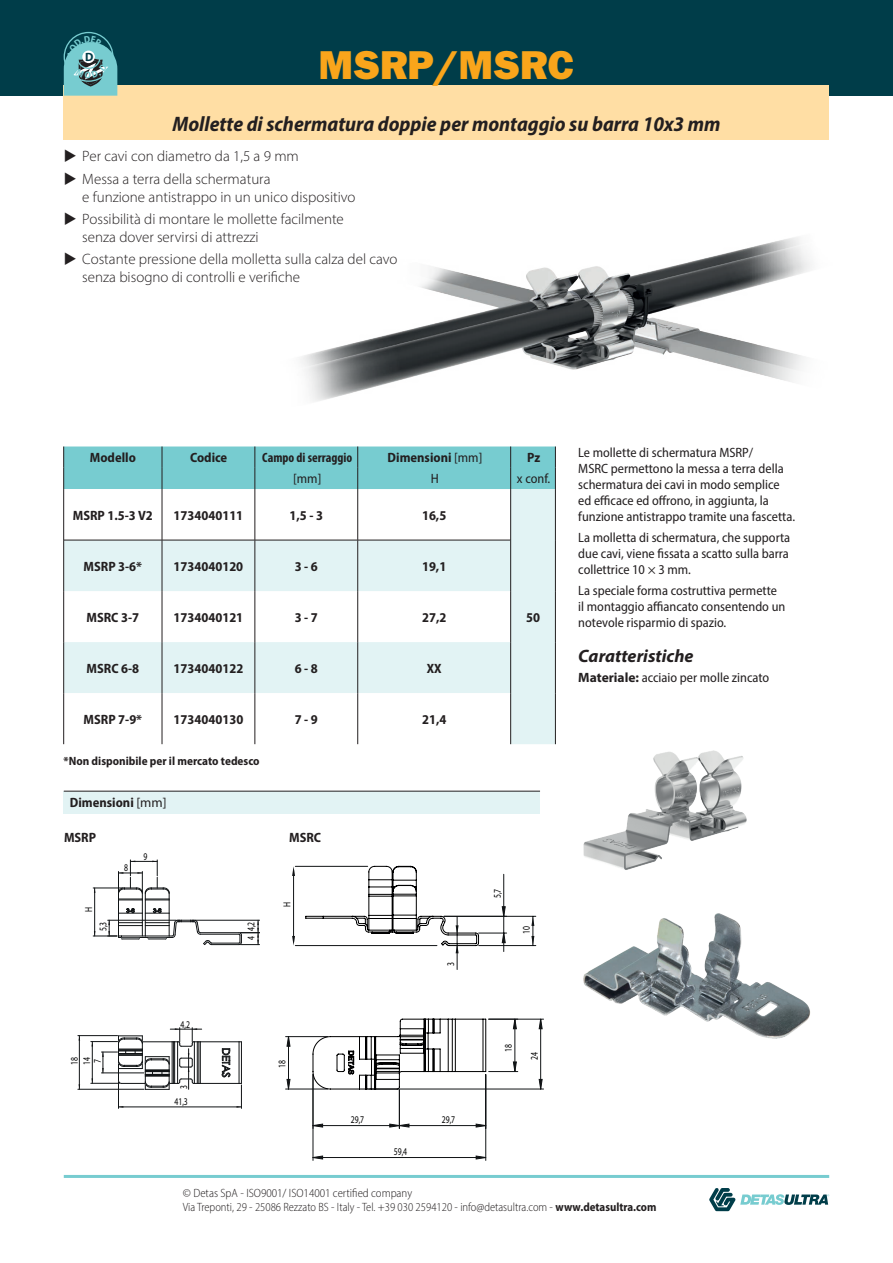
<style>
.page{position:relative;width:893px;height:1263px;background:#fff}
.page>*{position:absolute;margin:0;border:0;box-sizing:border-box;transform-origin:0 0}
.t1{font:40.5px "ITC Franklin Gothic Std Hvy";color:#f9a51b}
.t2{font:italic 700 semi-condensed 21px "Myriad Pro";color:#231f20}
.t3{font:italic 700 18px "Myriad Pro";color:#231f20}
.t4{font:300 15px/22.2px "Myriad Pro";color:#231f20}
.t5{font:semi-condensed 13.5px/16.2px "Myriad Pro";color:#231f20}
.t6{font:700 semi-condensed 13.5px "Myriad Pro";color:#231f20}
.t7{font:700 condensed 13.5px "Myriad Pro";color:#231f20}
.t8{font:300 semi-condensed 12px/14.4px "Myriad Pro";color:#231f20}
.t9{font:700 semi-condensed 12px "Myriad Pro";color:#231f20}
.t10{font:700 12px "Myriad Pro";color:#003d49}
.t11{font:10.2px/12.1px "Myriad Pro";color:#000001;scale:.75 1}
.s1{font-weight:400}
.s2{font-weight:400;font-stretch:normal}
.s3{font-weight:700;font-stretch:normal}
.s4{font-weight:700}
</style>
<div class="page">
<div style="left:0;top:0;width:893px;height:96px;background:#003d49"></div>
<div style="left:64px;top:85px;width:765px;height:54px;background:#ffdea4"></div>
<svg style="left:709px;top:1188px;width:120px;height:23px"></svg>
<hr style="left:64px;top:1175px;width:765px;height:3px;background:#77ccd0">
<div style="left:64px;top:642px;width:491px;height:102px;background:#e2f3f4"></div>
<svg style="left:64px;top:693px;width:446px;height:51px"></svg>
<hr style="left:63px;top:693px;width:1px;height:51px;background:#231f20">
<hr style="left:162px;top:693px;width:1px;height:51px;background:#231f20">
<hr style="left:255px;top:693px;width:1px;height:51px;background:#231f20">
<hr style="left:357px;top:693px;width:1px;height:51px;background:#231f20">
<hr style="left:510px;top:693px;width:1px;height:51px;background:#231f20">
<hr style="left:555px;top:642px;width:1px;height:51px;background:#231f20">
<hr style="left:555px;top:693px;width:1px;height:51px;background:#231f20">
<svg style="left:63px;top:446px;width:493px;height:196px"></svg>
<hr style="left:63px;top:642px;width:1px;height:51px;background:#231f20">
<hr style="left:162px;top:642px;width:1px;height:51px;background:#231f20">
<hr style="left:255px;top:642px;width:1px;height:51px;background:#231f20">
<hr style="left:357px;top:642px;width:1px;height:51px;background:#231f20">
<hr style="left:510px;top:642px;width:1px;height:51px;background:#231f20">
<hr style="left:64px;top:540px;width:98px;height:1px;background:#231f20">
<hr style="left:162px;top:540px;width:93px;height:1px;background:#231f20">
<hr style="left:255px;top:540px;width:103px;height:1px;background:#231f20">
<hr style="left:358px;top:540px;width:152px;height:1px;background:#231f20">
<img style="left:300px;top:237px;width:512px;height:164px">
<img style="left:543px;top:702px;width:204px;height:168px">
<img style="left:583px;top:913px;width:228px;height:126px">
<hr style="left:369px;top:1089px;width:175px;height:1px;background:#101315">
<hr style="left:489px;top:1019px;width:55px;height:1px;background:#101315">
<hr style="left:444px;top:916px;width:92px;height:1px;background:#101315">
<hr style="left:479px;top:945px;width:57px;height:1px;background:#101315">
<svg style="left:531px;top:916px;width:3px;height:29px"></svg>
<hr style="left:286px;top:1036px;width:42px;height:1px;background:#101315">
<hr style="left:286px;top:1089px;width:42px;height:1px;background:#101315">
<hr style="left:313px;top:1074px;width:1px;height:86px;background:#101315">
<hr style="left:485px;top:1074px;width:1px;height:86px;background:#101315">
<hr style="left:399px;top:1090px;width:1px;height:38px;background:#101315">
<svg style="left:539px;top:1018px;width:4px;height:71px"></svg>
<hr style="left:295px;top:866px;width:73px;height:1px;background:#101315">
<hr style="left:295px;top:945px;width:142px;height:1px;background:#101315">
<hr style="left:293px;top:870px;width:1px;height:72px;background:#101315">
<svg style="left:286px;top:1036px;width:5px;height:53px"></svg>
<svg style="left:312px;top:1123px;width:174px;height:36px"></svg>
<svg style="left:312px;top:1018px;width:206px;height:72px"></svg>
<svg style="left:292px;top:866px;width:3px;height:10px"></svg>
<svg style="left:292px;top:936px;width:3px;height:9px"></svg>
<svg style="left:305px;top:865px;width:202px;height:104px"></svg>
<hr style="left:118px;top:1107px;width:123px;height:1px;background:#101315">
<hr style="left:78px;top:1035px;width:40px;height:1px;background:#101315">
<hr style="left:78px;top:1089px;width:66px;height:1px;background:#101315">
<hr style="left:79px;top:1035px;width:1px;height:54px;background:#101315">
<hr style="left:239px;top:1042px;width:1px;height:41px;background:#101315">
<hr style="left:200px;top:1083px;width:39px;height:1px;background:#101315">
<hr style="left:200px;top:1041px;width:39px;height:1px;background:#101315">
<hr style="left:241px;top:1042px;width:1px;height:41px;background:#101315">
<svg style="left:236px;top:1083px;width:6px;height:25px"></svg>
<svg style="left:222px;top:1048px;width:9px;height:29px"></svg>
<svg style="left:91px;top:1028px;width:111px;height:80px"></svg>
<svg style="left:93px;top:860px;width:167px;height:85px"></svg>
<div style="left:64px;top:791px;width:476px;height:22px;background:#e2f3f4"></div>
<hr style="left:64px;top:791px;width:476px;height:1px;background:#231f20">
<svg style="left:64px;top:36px;width:53px;height:60px"></svg>
<p class="t10" style="left:85px;top:49px;width:10px">D</p>
<h1 class="t1" style="left:318px;top:41px;width:257px">MSRP/MSRC</h1>
<h2 class="t2" style="left:172px;top:110px;width:549px">Mollette di schermatura doppie per montaggio su barra 10x3 mm</h2>
<p class="t4" style="left:82px;top:145px;width:218px">Per cavi con diametro da 1,5 a 9 mm<br>Messa a terra della schermatura</p>
<p class="t4" style="left:82px;top:185px;width:275px">e funzione antistrappo in un unico dispositivo<br>Possibilità di montare le mollette facilmente</p>
<p class="t4" style="left:82px;top:226px;width:317px">senza dover servirsi di attrezzi<br>Costante pressione della molletta sulla calza del cavo</p>
<p class="t4" style="left:82px;top:266px;width:219px">senza bisogno di controlli e verifiche</p>
<p class="t6" style="left:90px;top:449px;width:48px">Modello</p>
<p class="t6" style="left:190px;top:449px;width:39px">Codice</p>
<p class="t7" style="left:262px;top:449px;width:92px">Campo di serraggio</p>
<p class="t6" style="left:388px;top:449px;width:96px">Dimensioni <span class="s1">[mm]</span></p>
<p class="t6" style="left:527px;top:449px;width:15px">Pz</p>
<p class="t5" style="left:293px;top:471px;width:30px">[mm]</p>
<p class="t5" style="left:431px;top:471px;width:10px">H</p>
<p class="t5" style="left:517px;top:471px;width:35px">x conf.</p>
<p class="t6" style="left:73px;top:506px;width:82px">MSRP 1.5-3 V2</p>
<p class="t6" style="left:174px;top:506px;width:71px">1734040111</p>
<p class="t6" style="left:290px;top:506px;width:35px">1,5 - 3</p>
<p class="t6" style="left:422px;top:506px;width:26px">16,5</p>
<p class="t6" style="left:84px;top:557px;width:60px">MSRP 3-6*</p>
<p class="t6" style="left:174px;top:557px;width:71px">1734040120</p>
<p class="t6" style="left:295px;top:557px;width:25px">3 - 6</p>
<p class="t6" style="left:422px;top:557px;width:26px">19,1</p>
<p class="t6" style="left:87px;top:608px;width:54px">MSRC 3-7</p>
<p class="t6" style="left:174px;top:608px;width:71px">1734040121</p>
<p class="t6" style="left:295px;top:608px;width:25px">3 - 7</p>
<p class="t6" style="left:422px;top:608px;width:26px">27,2</p>
<p class="t6" style="left:87px;top:659px;width:54px">MSRC 6-8</p>
<p class="t6" style="left:174px;top:659px;width:71px">1734040122</p>
<p class="t6" style="left:295px;top:659px;width:25px">6 - 8</p>
<p class="t6" style="left:427px;top:659px;width:16px">XX</p>
<p class="t6" style="left:84px;top:710px;width:60px">MSRP 7-9*</p>
<p class="t6" style="left:174px;top:710px;width:71px">1734040130</p>
<p class="t6" style="left:295px;top:710px;width:25px">7 - 9</p>
<p class="t6" style="left:422px;top:710px;width:26px">21,4</p>
<p class="t9" style="left:64px;top:753px;width:198px">*Non disponibile per il mercato tedesco</p>
<p class="t6" style="left:70px;top:794px;width:98px">Dimensioni <span class="s2">[mm]</span></p>
<p class="t6" style="left:64px;top:829px;width:34px">MSRP</p>
<p class="t6" style="left:289px;top:829px;width:33px">MSRC</p>
<p class="t11" style="left:83px;top:912px;width:8px;rotate:-90deg">H</p>
<p class="t11" style="left:124px;top:862px;width:7px">8</p>
<p class="t11" style="left:143px;top:850px;width:7px">9</p>
<p class="t11" style="left:97px;top:931px;width:14px;rotate:-90deg">5,3</p>
<p class="t11" style="left:245px;top:931px;width:14px;rotate:-90deg">4,2</p>
<p class="t11" style="left:245px;top:940px;width:7px;rotate:-90deg">4</p>
<p class="t11" style="left:281px;top:907px;width:8px;rotate:-90deg">H</p>
<p class="t11" style="left:68px;top:1065px;width:12px;rotate:-90deg">18<br>14</p>
<p class="t11" style="left:91px;top:1063px;width:7px;rotate:-90deg">7</p>
<p class="t11" style="left:181px;top:1018px;width:14px">4,2</p>
<p class="t11" style="left:177px;top:1089px;width:7px;rotate:-90deg">3</p>
<p class="t11" style="left:174px;top:1096px;width:19px">41,3</p>
<p class="t11" style="left:276px;top:1068px;width:12px;rotate:-90deg">18</p>
<p class="t11" style="left:444px;top:966px;width:7px;rotate:-90deg">3</p>
<p class="t11" style="left:351px;top:1113px;width:19px">29,7</p>
<p class="t11" style="left:442px;top:1113px;width:19px">29,7</p>
<p class="t11" style="left:394px;top:1145px;width:19px">59,4</p>
<p class="t6" style="left:526px;top:608px;width:15px">50</p>
<p class="t11" style="left:491px;top:898px;width:14px;rotate:-90deg">5,7</p>
<p class="t11" style="left:520px;top:934px;width:12px;rotate:-90deg">10</p>
<p class="t11" style="left:502px;top:1052px;width:12px;rotate:-90deg">18</p>
<p class="t11" style="left:528px;top:1060px;width:12px;rotate:-90deg">24</p>
<p class="t5" style="left:578px;top:444px;width:218px">Le mollette di schermatura MSRP/<br>MSRC permettono la messa a terra della schermatura dei cavi in modo semplice ed efficace ed offrono, in aggiunta, la funzione antistrappo tramite una fascetta.</p>
<p class="t5" style="left:578px;top:529px;width:213px;text-align:justify">La molletta di schermatura, che supporta due cavi, viene fissata a scatto sulla barra collettrice 10 × 3 mm.</p>
<p class="t5" style="left:578px;top:582px;width:209px">La speciale forma costruttiva permette il montaggio affiancato consentendo un notevole risparmio di spazio.</p>
<h3 class="t3" style="left:578px;top:644px;width:117px">Caratteristiche</h3>
<p class="t5" style="left:578px;top:669px;width:192px"><span class="s3">Materiale:</span> acciaio per molle zincato</p>
<p class="t8" style="left:183px;top:1185px;width:475px">© Detas SpA - ISO9001/ ISO14001 certified company<br>Via Treponti, 29 - 25086 Rezzato BS - Italy - Tel. +39 030 2594120 - info@detasultra.com - <span class="s4">www.detasultra.com</span></p>
</div>
